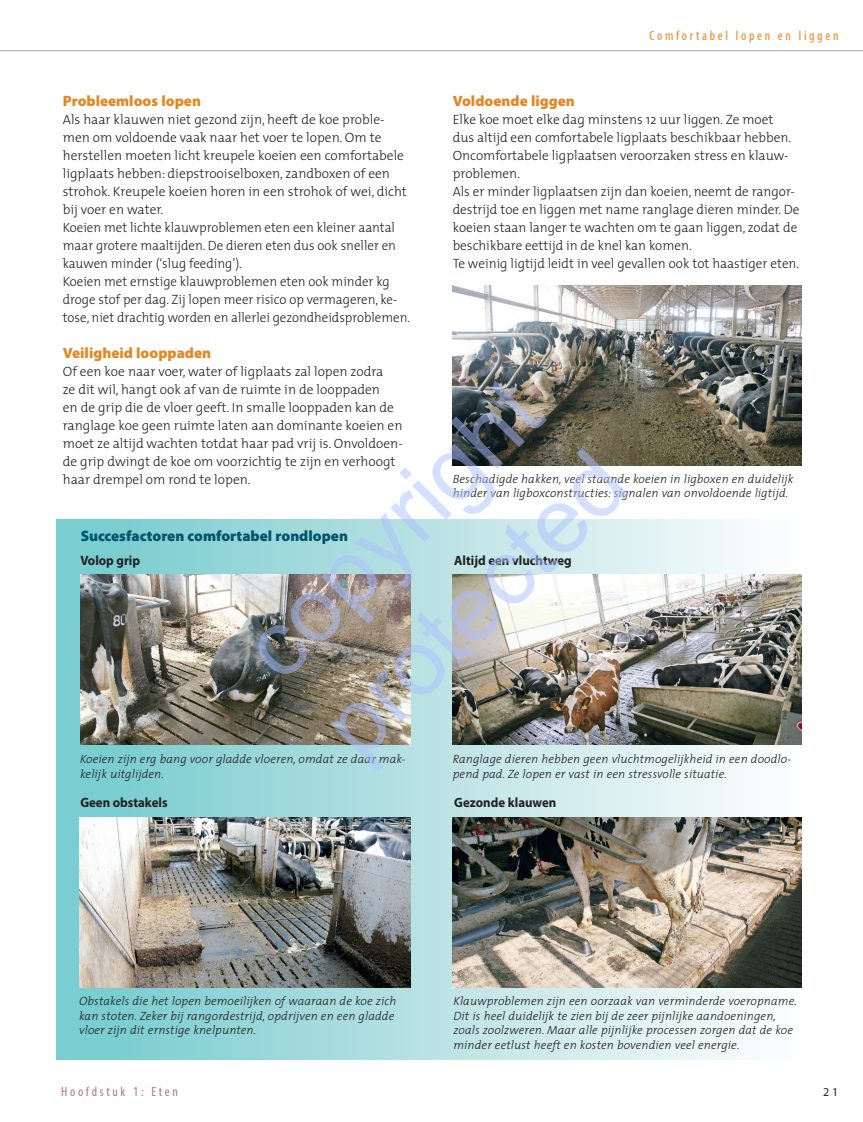
<style>
.page{position:relative;width:863px;height:1122px;background:#fff}
.page>*{position:absolute;margin:0;border:0;box-sizing:border-box;transform-origin:0 0}
.t1{font:92.55px/111px "Arial";color:rgb(171 191 255/.5)}
.t2{font:900 15px "Myriad Pro";color:#e18825}
.t3{font:900 15px "Myriad Pro";color:#00536d}
.t4{font:300 13.5px/18px "The Mix";color:#231f20}
.t5{font:700 13.5px "Myriad Pro";color:#231f20;scale:.95 1}
.t6{font:condensed 13.5px "Myriad Pro";letter-spacing:.2em;color:#f58423}
.t7{font:condensed 13.5px "Myriad Pro";letter-spacing:.2em;color:#b7728d}
.t8{font:italic 300 12px/14.4px "The Mix";letter-spacing:.01em;color:#231f20}
.t9{font:12px "Myriad Pro";color:#231f20}
</style>
<div class="page">
<hr style="left:0;top:50px;width:862px;height:1px;background:#a8a9ad">
<div style="left:56px;top:519px;width:740px;height:540px;background:linear-gradient(to right,#73c8cc,#fdfbfb)"></div>
<img style="left:80px;top:575px;width:330px;height:170px">
<img style="left:452px;top:575px;width:349px;height:170px">
<img style="left:79px;top:817px;width:331px;height:170px">
<img style="left:452px;top:817px;width:349px;height:170px">
<img style="left:452px;top:285px;width:349px;height:180px">
<p class="t6" style="left:649px;top:28px;width:190px">Comfortabel lopen en liggen</p>
<p class="t2" style="left:452px;top:90px;width:123px">Voldoende liggen</p>
<p class="t4" style="left:452px;top:109px;width:348px">Elke koe moet elke dag minstens 12 uur liggen. Ze moet<br>dus altijd een comfortabele ligplaats beschikbaar hebben.<br>Oncomfortabele ligplaatsen veroorzaken stress en klauw&shy;problemen.<br>Als er minder ligplaatsen zijn dan koeien, neemt de rangor&shy;destrijd toe en liggen met name ranglage dieren minder. De koeien staan langer te wachten om te gaan liggen, zodat de beschikbare eettijd in de knel kan komen.<br>Te weinig ligtijd leidt in veel gevallen ook tot haastiger eten.</p>
<p class="t2" style="left:63px;top:90px;width:140px">Probleemloos lopen</p>
<p class="t4" style="left:63px;top:109px;width:349px">Als haar klauwen niet gezond zijn, heeft de koe proble&shy;men om voldoende vaak naar het voer te lopen. Om te herstellen moeten licht kreupele koeien een comfortabele ligplaats hebben: diepstrooiselboxen, zandboxen of een strohok. Kreupele koeien horen in een strohok of wei, dicht bij voer en water.<br>Koeien met lichte klauwproblemen eten een kleiner aantal maar grotere maaltijden. De dieren eten dus ook sneller en kauwen minder (‘slug feeding’).<br>Koeien met ernstige klauwproblemen eten ook minder kg droge stof per dag. Zij lopen meer risico op vermageren, ke&shy;tose, niet drachtig worden en allerlei gezondheidsproblemen.</p>
<p class="t2" style="left:63px;top:342px;width:150px">Veiligheid looppaden</p>
<p class="t4" style="left:63px;top:361px;width:341px">Of een koe naar voer, water of ligplaats zal lopen zodra<br>ze dit wil, hangt ook af van de ruimte in de looppaden<br>en de grip die de vloer geeft. In smalle looppaden kan de ranglage koe geen ruimte laten aan dominante koeien en moet ze altijd wachten totdat haar pad vrij is. Onvoldoen&shy;de grip dwingt de koe om voorzichtig te zijn en verhoogt haar drempel om rond te lopen.</p>
<h1 class="t1" style="left:220px;top:623px;width:387px;rotate:-45deg">copyright protected</h1>
<p class="t8" style="left:452px;top:471px;width:342px">Beschadigde hakken, veel staande koeien in ligboxen en duidelijk hinder van ligboxconstructies: signalen van onvoldoende ligtijd.</p>
<p class="t3" style="left:81px;top:526px;width:269px">Succesfactoren comfortabel rondlopen</p>
<p class="t5" style="left:80px;top:552px;width:64px">Volop grip</p>
<p class="t5" style="left:454px;top:552px;width:125px">Altijd een vluchtweg</p>
<p class="t8" style="left:80px;top:751px;width:327px">Koeien zijn erg bang voor gladde vloeren, omdat ze daar mak&shy;kelijk uitglijden.</p>
<p class="t8" style="left:452px;top:751px;width:340px">Ranglage dieren hebben geen vluchtmogelijkheid in een doodlo&shy;pend pad. Ze lopen er vast in een stressvolle situatie.</p>
<p class="t5" style="left:80px;top:793px;width:93px">Geen obstakels</p>
<p class="t5" style="left:454px;top:793px;width:109px">Gezonde klauwen</p>
<p class="t8" style="left:79px;top:993px;width:319px">Obstakels die het lopen bemoeilijken of waaraan de koe zich kan stoten. Zeker bij rangordestrijd, opdrijven en een gladde vloer zijn dit ernstige knelpunten.</p>
<p class="t8" style="left:453px;top:993px;width:345px">Klauwproblemen zijn een oorzaak van verminderde voeropname.<br>Dit is heel duidelijk te zien bij de zeer pijnlijke aandoeningen, zoals zoolzweren. Maar alle pijnlijke processen zorgen dat de koe minder eetlust heeft en kosten bovendien veel energie.</p>
<p class="t7" style="left:61px;top:1083px;width:118px">Hoofdstuk 1: Eten</p>
<p class="t9" style="left:823px;top:1084px;width:17px">21</p>
</div>
